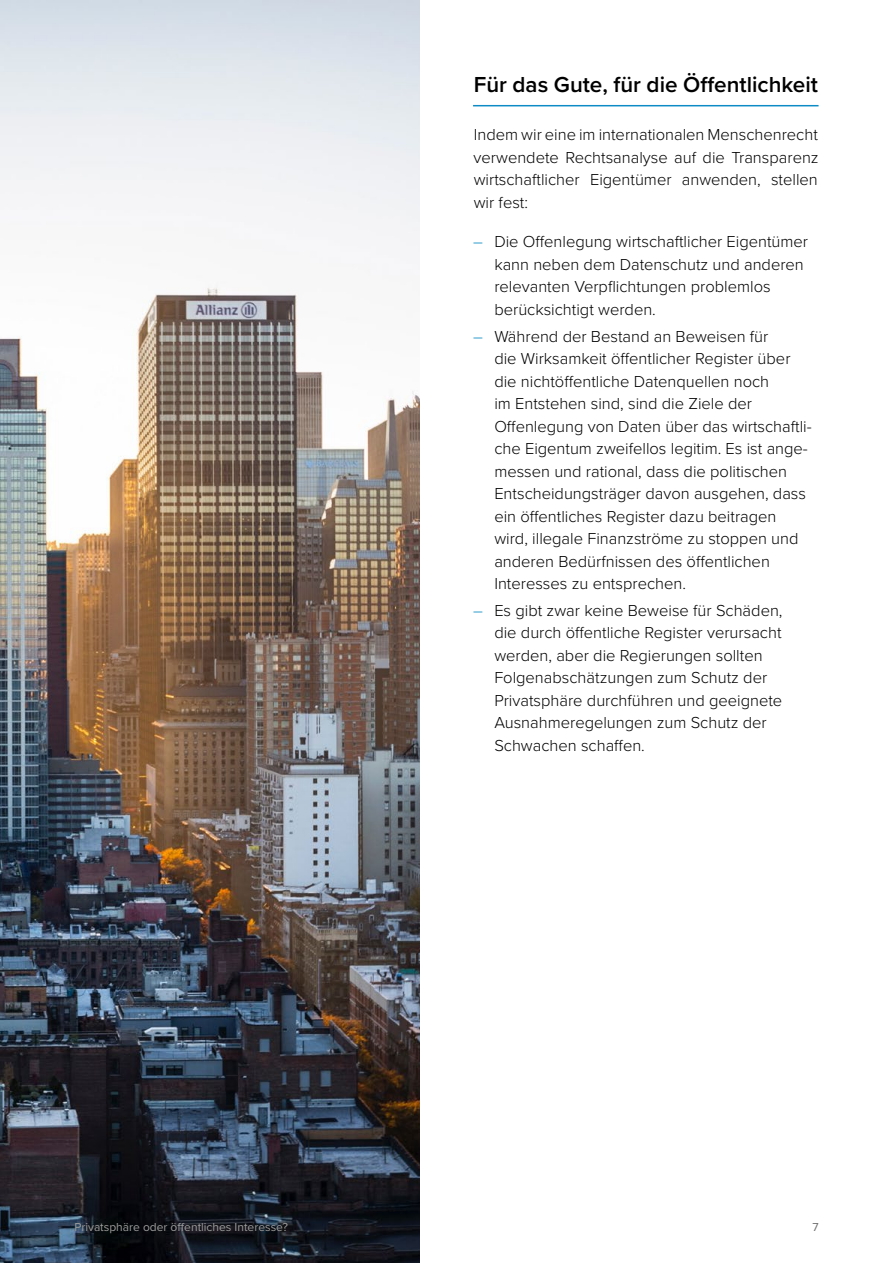
<style>
.page{position:relative;width:893px;height:1263px;background:#fff}
.page>*{position:absolute;margin:0;border:0;box-sizing:border-box;transform-origin:0 0}
.Heading_2{font:600 22.5px "Proxima Nova";color:#000}
.t1{font:300 16.5px/22.5px "Proxima Nova";color:#000}
.t2{font:12px "Proxima Nova";color:#9d9d9c}
.t3{font:12px "Proxima Nova";color:#706f6f}
.s1{color:#0c8bc4}
</style>
<div class="page">
<hr style="left:473px;top:105px;width:346px;height:1px;background:#0c8bc4">
<img style="left:0;top:0;width:420px;height:1263px">
<p class="Heading_2" style="left:474px;top:68px;width:346px">Für das Gute, für die Öffentlichkeit</p>
<p class="t1" style="left:474px;top:123px;width:347px;text-align:justify">Indem wir eine im internationalen Menschenrecht verwendete Rechtsanalyse auf die Transparenz wirtschaftlicher Eigentümer anwenden, stellen wir fest:</p>
<p class="t1" style="left:494px;top:230px;width:315px;text-indent:-21px"><span class="s1">–</span> Die Offenlegung wirtschaftlicher Eigentümer kann neben dem Datenschutz und anderen relevanten Verpflichtungen problemlos berücksichtigt werden.</p>
<p class="t1" style="left:494px;top:324px;width:319px;text-indent:-21px"><span class="s1">–</span> Während der Bestand an Beweisen für<br>die Wirksamkeit öffentlicher Register über die nichtöffentliche Datenquellen noch<br>im Entstehen sind, sind die Ziele der Offenlegung von Daten über das wirtschaftli&shy;che Eigentum zweifellos legitim. Es ist ange&shy;messen und rational, dass die politischen Entscheidungsträger davon ausgehen, dass ein öffentliches Register dazu beitragen wird, illegale Finanzströme zu stoppen und anderen Bedürfnissen des öffentlichen Interesses zu entsprechen.</p>
<p class="t1" style="left:494px;top:598px;width:290px;text-indent:-21px"><span class="s1">–</span> Es gibt zwar keine Beweise für Schäden, die durch öffentliche Register verursacht werden, aber die Regierungen sollten Folgenabschätzungen zum Schutz der Privatsphäre durchführen und geeignete Ausnahmeregelungen zum Schutz der Schwachen schaffen.</p>
<p class="t2" style="left:74px;top:1217px;width:215px">Privatsphäre oder öffentliches Interesse?</p>
<p class="t3" style="left:812px;top:1217px;width:8px">7</p>
</div>
